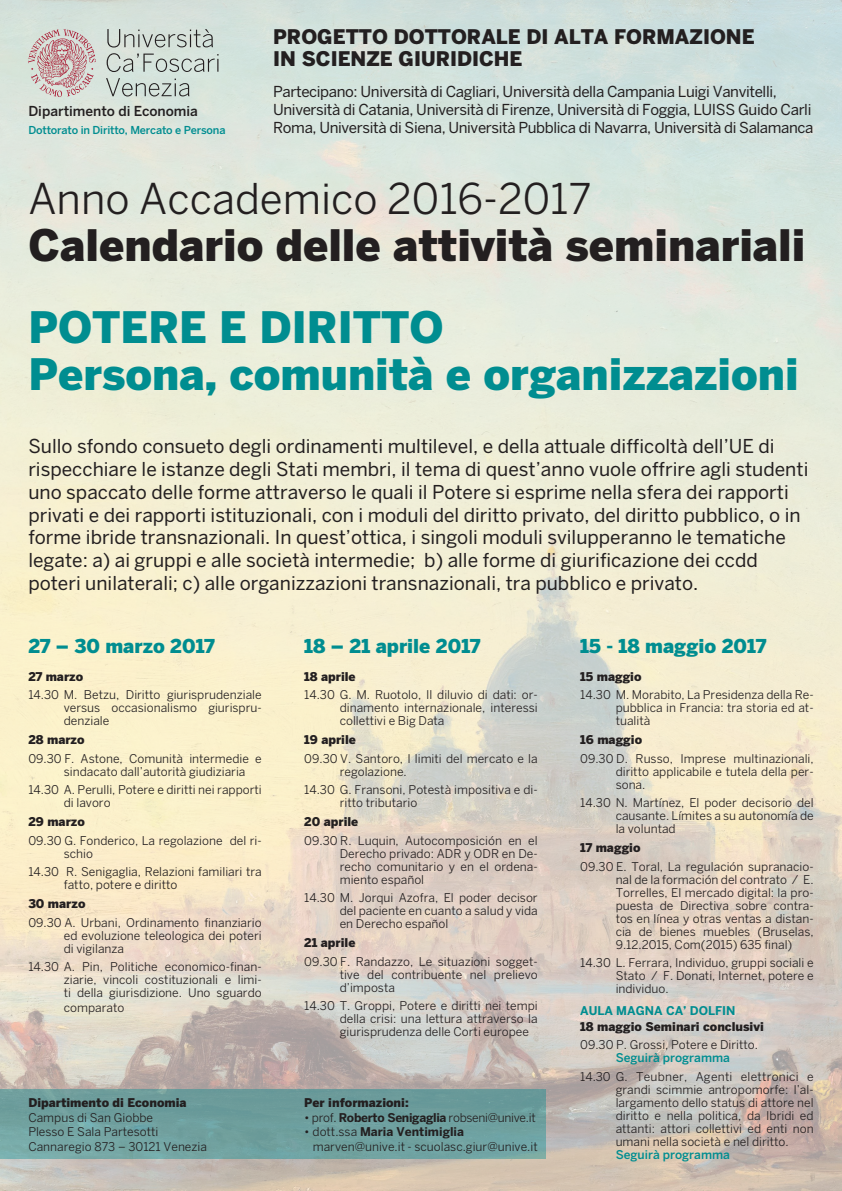
<style>
.page{position:relative;width:842px;height:1191px;background:#fff}
.page>*{position:absolute;margin:0;border:0;box-sizing:border-box;transform-origin:0 0}
.t1{font:900 43px/47px "Benton Sans";color:#008d90}
.t2{font:900 43px "Benton Sans";color:#231f20}
.t3{font:42px "Benton Sans";color:#231f20}
.t4{font:900 20px/22px "Benton Sans";color:#231f20}
.t5{font:19px/22.8px "Benton Sans";color:#231f20}
.t6{font:900 19px "Benton Sans";color:#008d90}
.t7{font:15px/18px "Benton Sans";letter-spacing:-.025em;color:#231f20}
.t8{font:500 13.7px "Benton Sans";color:#231f20}
.t9{font:12px/13px "Benton Sans";color:#231f20;text-align:justify}
.t10{font:900 12px "Benton Sans";color:#231f20}
.t11{font:12px "Benton Sans";letter-spacing:-.025em;color:#231f20}
.t12{font:500 12px "Benton Sans";color:#008d90}
.t13{font:700 12px "Benton Sans";color:#008d90}
.t14{font:500 10.9px "Benton Sans";letter-spacing:-.015em;color:#008d90}
.s1{font-weight:700}
</style>
<div class="page">
<img style="left:0;top:0;width:842px;height:1191px">
<svg style="left:106px;top:78px;width:83px;height:18px"></svg>
<svg style="left:107px;top:29px;width:112px;height:43px;background:#bec7c1"></svg>
<svg style="left:28px;top:29px;width:68px;height:68px;background:#cdb9b8"></svg>
<div style="left:0;top:1089px;width:546px;height:70px;background:#6f9f9d"></div>
<p class="t8" style="left:28px;top:103px;width:171px">Dipartimento di Economia</p>
<h3 class="t4" style="left:273px;top:25px;width:483px">PROGETTO DOTTORALE DI ALTA FORMAZIONE<br>IN SCIENZE GIURIDICHE</h3>
<p class="t7" style="left:273px;top:82px;width:540px">Partecipano: Università di Cagliari, Università della Campania Luigi Vanvitelli,<br>Università di Catania, Università di Firenze, Università di Foggia, LUISS Guido Carli</p>
<p class="t14" style="left:28px;top:123px;width:199px">Dottorato in Diritto, Mercato e Persona</p>
<p class="t7" style="left:273px;top:118px;width:542px">Roma, Università di Siena, Università Pubblica di Navarra, Università di Salamanca</p>
<h2 class="t3" style="left:28px;top:174px;width:565px">Anno Accademico 2016-2017</h2>
<h1 class="t2" style="left:28px;top:220px;width:779px">Calendario delle attività seminariali</h1>
<h1 class="t1" style="left:28px;top:303px;width:772px">POTERE E DIRITTO<br>Persona, comunità e organizzazioni</h1>
<p class="t5" style="left:28px;top:435px;width:781px">Sullo sfondo consueto degli ordinamenti multilevel, e della attuale difficoltà dell’UE di rispecchiare le istanze degli Stati membri, il tema di quest’anno vuole offrire agli studenti uno spaccato delle forme attraverso le quali il Potere si esprime nella sfera dei rapporti privati e dei rapporti istituzionali, con i moduli del diritto privato, del diritto pubblico, o in forme ibride transnazionali. In quest’ottica, i singoli moduli svilupperanno le tematiche legate: a) ai gruppi e alle società intermedie; b) alle forme di giurificazione dei ccdd poteri unilaterali; c) alle organizzazioni transnazionali, tra pubblico e privato.</p>
<h3 class="t6" style="left:28px;top:635px;width:188px">27 – 30 marzo 2017</h3>
<p class="t10" style="left:28px;top:669px;width:56px">27 marzo</p>
<p class="t9" style="left:64px;top:688px;width:199px;text-indent:-35px">14.30 M. Betzu, Diritto giurisprudenziale versus occasionalismo giurispru&shy;denziale</p>
<p class="t10" style="left:28px;top:732px;width:58px">28 marzo</p>
<p class="t9" style="left:64px;top:751px;width:199px;text-indent:-35px">09.30 F. Astone, Comunità intermedie e sindacato dall’autorità giudiziaria</p>
<p class="t9" style="left:64px;top:783px;width:199px;text-indent:-35px">14.30 A. Perulli, Potere e diritti nei rapporti di lavoro</p>
<p class="t10" style="left:28px;top:814px;width:58px">29 marzo</p>
<p class="t9" style="left:64px;top:833px;width:199px;text-indent:-35px">09.30 G. Fonderico, La regolazione del ri&shy;schio</p>
<p class="t9" style="left:64px;top:865px;width:199px;text-indent:-35px">14.30 R. Senigaglia, Relazioni familiari tra fatto, potere e diritto</p>
<p class="t10" style="left:28px;top:896px;width:59px">30 marzo</p>
<p class="t9" style="left:64px;top:915px;width:199px;text-indent:-35px">09.30 A. Urbani, Ordinamento finanziario ed evoluzione teleologica dei poteri di vigilanza</p>
<p class="t9" style="left:64px;top:960px;width:199px;text-indent:-35px">14.30 A. Pin, Politiche economico-finan&shy;ziarie, vincoli costituzionali e limi&shy;ti della giurisdizione. Uno sguardo</p>
<p class="t9" style="left:64px;top:1000px;width:62px">comparato</p>
<p class="t10" style="left:28px;top:1095px;width:160px">Dipartimento di Economia</p>
<p class="t9" style="left:28px;top:1110px;width:180px;line-height:14.4px;text-align:left">Campus di San Giobbe<br>Plesso E Sala Partesotti<br>Cannaregio 873 – 30121 Venezia</p>
<h3 class="t6" style="left:304px;top:635px;width:178px">18 – 21 aprile 2017</h3>
<p class="t10" style="left:304px;top:669px;width:53px">18 aprile</p>
<p class="t9" style="left:340px;top:688px;width:199px;text-indent:-35px">14.30 G. M. Ruotolo, Il diluvio di dati: or&shy;dinamento internazionale, interessi collettivi e Big Data</p>
<p class="t10" style="left:304px;top:732px;width:53px">19 aprile</p>
<p class="t9" style="left:340px;top:751px;width:199px;text-indent:-35px">09.30 V. Santoro, I limiti del mercato e la regolazione.</p>
<p class="t9" style="left:340px;top:783px;width:199px;text-indent:-35px">14.30 G. Fransoni, Potestà impositiva e di&shy;ritto tributario</p>
<p class="t10" style="left:304px;top:814px;width:56px">20 aprile</p>
<p class="t9" style="left:340px;top:833px;width:199px;text-indent:-35px">09.30 R. Luquin, Autocomposición en el Derecho privado: ADR y ODR en De&shy;recho comunitario y en el ordena&shy;miento español</p>
<p class="t9" style="left:340px;top:891px;width:199px;text-indent:-35px">14.30 M. Jorqui Azofra, El poder decisor del paciente en cuanto a salud y vida en Derecho español</p>
<p class="t10" style="left:304px;top:935px;width:53px">21 aprile</p>
<p class="t9" style="left:340px;top:954px;width:199px;text-indent:-35px">09.30 F. Randazzo, Le situazioni sogget&shy;tive del contribuente nel prelievo d’imposta</p>
<p class="t9" style="left:340px;top:999px;width:199px;text-indent:-35px">14.30 T. Groppi, Potere e diritti nei tempi della crisi: una lettura attraverso la giurisprudenza delle Corti europee</p>
<p class="t10" style="left:304px;top:1095px;width:106px">Per informazioni:</p>
<p class="t11" style="left:304px;top:1110px;width:233px">• prof. <span class="s1">Roberto Senigaglia</span> robseni@unive.it</p>
<p class="t9" style="left:313px;top:1124px;width:226px;line-height:14.4px;text-indent:-9px">• dott.ssa <span class="s1">Maria Ventimiglia </span>marven@unive.it - scuolasc.giur@unive.it</p>
<h3 class="t6" style="left:580px;top:635px;width:187px">15 - 18 maggio 2017</h3>
<p class="t10" style="left:580px;top:669px;width:63px">15 maggio</p>
<p class="t9" style="left:616px;top:688px;width:199px;text-indent:-35px">14.30 M. Morabito, La Presidenza della Re&shy;pubblica in Francia: tra storia ed at&shy;tualità</p>
<p class="t10" style="left:580px;top:732px;width:63px">16 maggio</p>
<p class="t9" style="left:616px;top:751px;width:199px;text-indent:-35px">09.30 D. Russo, Imprese multinazionali, diritto applicabile e tutela della per&shy;sona.</p>
<p class="t9" style="left:616px;top:796px;width:199px;text-indent:-35px">14.30 N. Martínez, El poder decisorio del causante. Límites a su autonomía de la voluntad</p>
<p class="t10" style="left:580px;top:840px;width:62px">17 maggio</p>
<p class="t9" style="left:616px;top:859px;width:199px;text-indent:-35px">09.30 E. Toral, La regulación supranacio&shy;nal de la formación del contrato / E.<br>Torrelles, El mercado digital: la pro&shy;puesta de Directiva sobre contra&shy;tos en línea y otras ventas a distan&shy;cia de bienes muebles (Bruselas, 9.12.2015, Com(2015) 635 final)</p>
<p class="t9" style="left:616px;top:956px;width:199px;text-indent:-35px">14.30 L. Ferrara, Individuo, gruppi sociali e Stato / F. Donati, Internet, potere e individuo.</p>
<p class="t13" style="left:580px;top:1003px;width:157px">Aula Magna Ca’ Dolfin</p>
<p class="t10" style="left:580px;top:1019px;width:185px">18 maggio Seminari conclusivi</p>
<p class="t9" style="left:580px;top:1038px;width:179px">09.30 P. Grossi, Potere e Diritto.</p>
<p class="t12" style="left:616px;top:1051px;width:116px">Seguirà programma</p>
<p class="t9" style="left:616px;top:1070px;width:199px;text-indent:-35px">14.30 G. Teubner, Agenti elettronici e grandi scimmie antropomorfe: l’al&shy;largamento dello status di attore nel diritto e nella politica, da Ibridi ed attanti: attori collettivi ed enti non umani nella società e nel diritto.</p>
<p class="t12" style="left:616px;top:1147px;width:116px">Seguirà programma</p>
</div>
